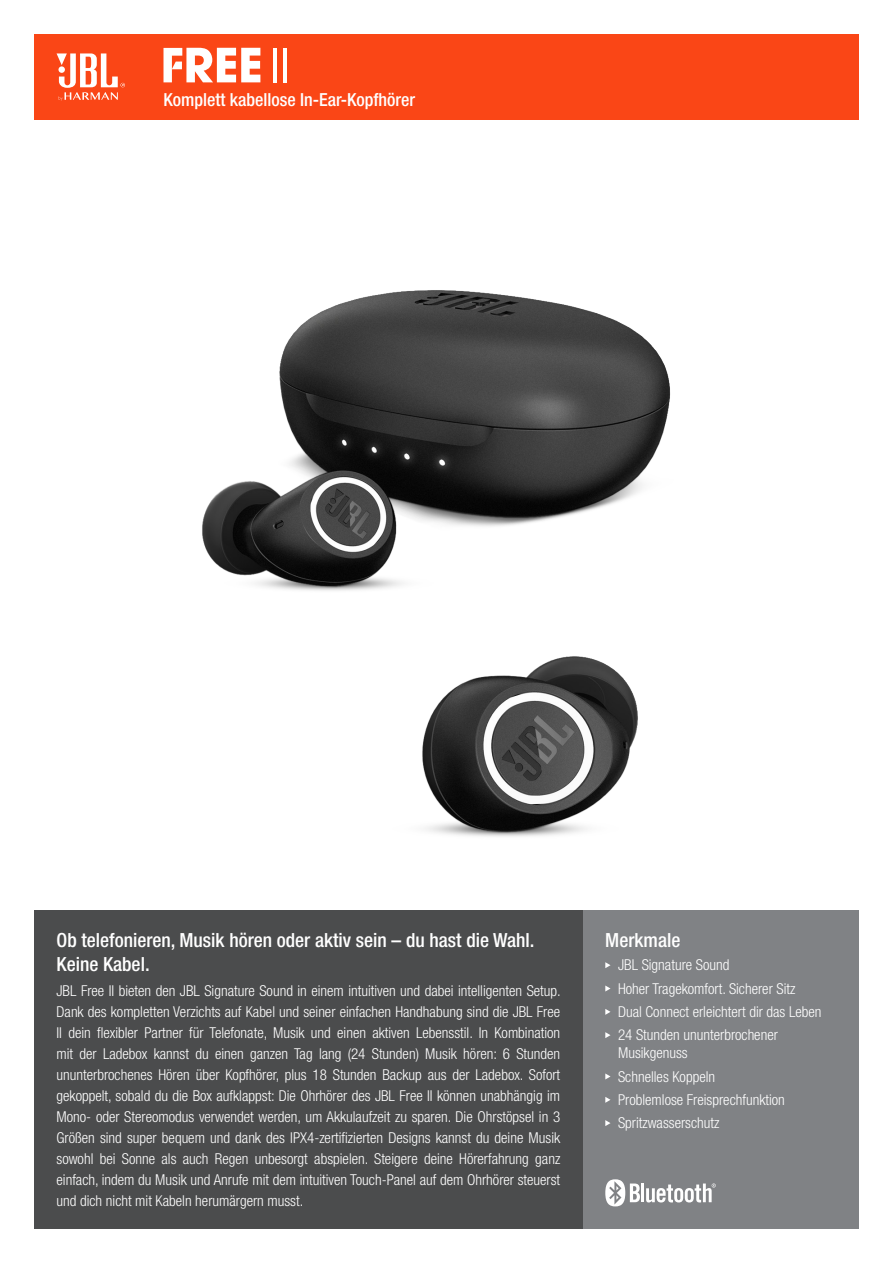
<style>
.page{position:relative;width:893px;height:1263px;background:#fff}
.page>*{position:absolute;margin:0;border:0;box-sizing:border-box;transform-origin:0 0}
.t1{font:500 condensed 19.5px/24px "Helvetica Neue LT Pro";color:#fff}
.t2{font:500 condensed 18px "Helvetica Neue LT Pro";color:#fff}
.t3{font:300 condensed 15px/21px "Helvetica Neue LT Pro";color:#fff}
</style>
<div class="page">
<img style="left:34px;top:119px;width:825px;height:792px">
<div style="left:34px;top:34px;width:825px;height:85px;background:#fa4616"></div>
<svg style="left:57px;top:53px;width:68px;height:48px"></svg>
<div style="left:583px;top:911px;width:276px;height:318px;background:#808285"></div>
<svg style="left:605px;top:962px;width:5px;height:6px"></svg>
<svg style="left:605px;top:985px;width:5px;height:6px"></svg>
<svg style="left:605px;top:1009px;width:5px;height:6px"></svg>
<svg style="left:605px;top:1032px;width:5px;height:6px"></svg>
<svg style="left:605px;top:1073px;width:5px;height:6px"></svg>
<svg style="left:605px;top:1097px;width:5px;height:6px"></svg>
<svg style="left:605px;top:1120px;width:5px;height:6px"></svg>
<div style="left:34px;top:911px;width:549px;height:318px;background:#4b4c4d"></div>
<hr style="left:641px;top:1183px;width:3px;height:19px;background:#fff">
<svg style="left:646px;top:1183px;width:70px;height:19px"></svg>
<svg style="left:605px;top:1179px;width:35px;height:27px"></svg>
<svg style="left:163px;top:48px;width:97px;height:34px"></svg>
<hr style="left:273px;top:48px;width:3px;height:34px;background:#fff">
<hr style="left:283px;top:48px;width:3px;height:34px;background:#fff">
<p class="t2" style="left:163px;top:89px;width:253px">Komplett kabellose In-Ear-Kopfhörer</p>
<p class="t1" style="left:57px;top:928px;width:479px">Ob telefonieren, Musik hören oder aktiv sein – du hast die Wahl.<br>Keine Kabel.</p>
<p class="t3" style="left:57px;top:980px;width:506px;text-align:justify">JBL Free II bieten den JBL Signature Sound in einem intuitiven und dabei intelligenten Setup.<br>Dank des kompletten Verzichts auf Kabel und seiner einfachen Handhabung sind die JBL Free II dein flexibler Partner für Telefonate, Musik und einen aktiven Lebensstil. In Kombination mit der Ladebox kannst du einen ganzen Tag lang (24 Stunden) Musik hören: 6 Stunden ununterbrochenes Hören über Kopfhörer, plus 18 Stunden Backup aus der Ladebox. Sofort gekoppelt, sobald du die Box aufklappst: Die Ohrhörer des JBL Free II können unabhängig im Mono- oder Stereomodus verwendet werden, um Akkulaufzeit zu sparen. Die Ohrstöpsel in 3<br>Größen sind super bequem und dank des IPX4-zertifizierten Designs kannst du deine Musik sowohl bei Sonne als auch Regen unbesorgt abspielen. Steigere deine Hörerfahrung ganz einfach, indem du Musik und Anrufe mit dem intuitiven Touch-Panel auf dem Ohrhörer steuerst und dich nicht mit Kabeln herumärgern musst.</p>
<p class="t1" style="left:605px;top:928px;width:77px">Merkmale</p>
<p class="t3" style="left:618px;top:954px;width:113px">JBL Signature Sound</p>
<p class="t3" style="left:618px;top:978px;width:179px">Hoher Tragekomfort. Sicherer Sitz</p>
<p class="t3" style="left:618px;top:1001px;width:205px">Dual Connect erleichtert dir das Leben</p>
<p class="t3" style="left:618px;top:1026px;width:161px;line-height:18px">24 Stunden ununterbrochener<br>Musikgenuss</p>
<p class="t3" style="left:618px;top:1066px;width:99px">Schnelles Koppeln</p>
<p class="t3" style="left:618px;top:1089px;width:168px">Problemlose Freisprechfunktion</p>
<p class="t3" style="left:618px;top:1112px;width:103px">Spritzwasserschutz</p>
</div>
